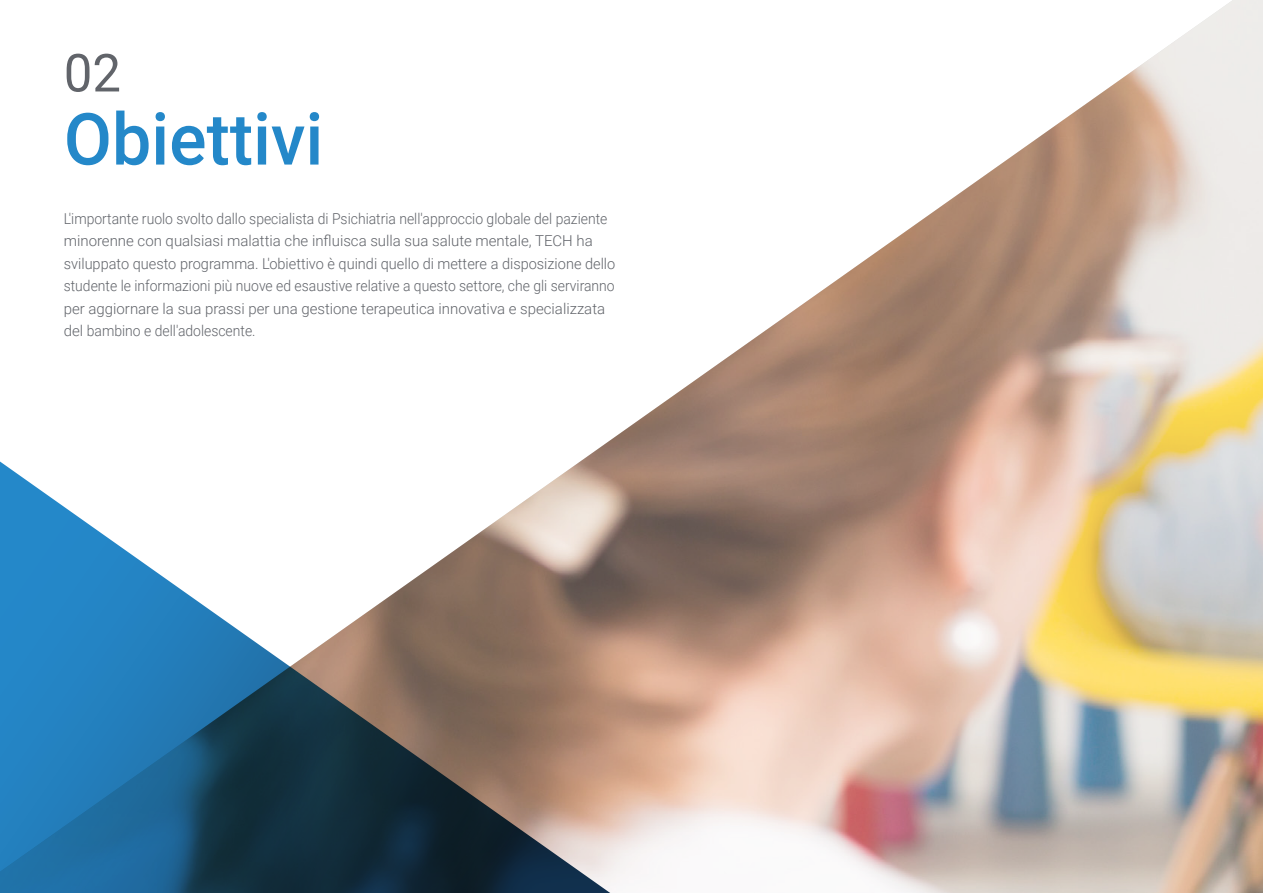
<style>
.page{position:relative;width:1263px;height:893px;background:#fff}
.page>*{position:absolute;margin:0;border:0;box-sizing:border-box;transform-origin:0 0}
.t1{font:500 72px "Roboto";color:#2488c9}
.t2{font:52.5px "Roboto";color:#61646a}
.t3{font:300 15px/22.5px "Roboto";color:#61646a;scale:.93 1}
</style>
<div class="page">
<img style="left:602px;top:0;width:661px;height:893px">
<svg style="left:0;top:446px;width:640px;height:447px"></svg>
<h2 class="t2" style="left:64px;top:36px;width:59px">02</h2>
<h1 class="t1" style="left:64px;top:89px;width:261px">Obiettivi</h1>
<p class="t3" style="left:64px;top:207px;width:595px">L'importante ruolo svolto dallo specialista di Psichiatria nell'approccio globale del paziente minorenne con qualsiasi malattia che influisca sulla sua salute mentale, TECH ha sviluppato questo programma. L'obiettivo è quindi quello di mettere a disposizione dello studente le informazioni più nuove ed esaustive relative a questo settore, che gli serviranno per aggiornare la sua prassi per una gestione terapeutica innovativa e specializzata del bambino e dell'adolescente.</p>
</div>
